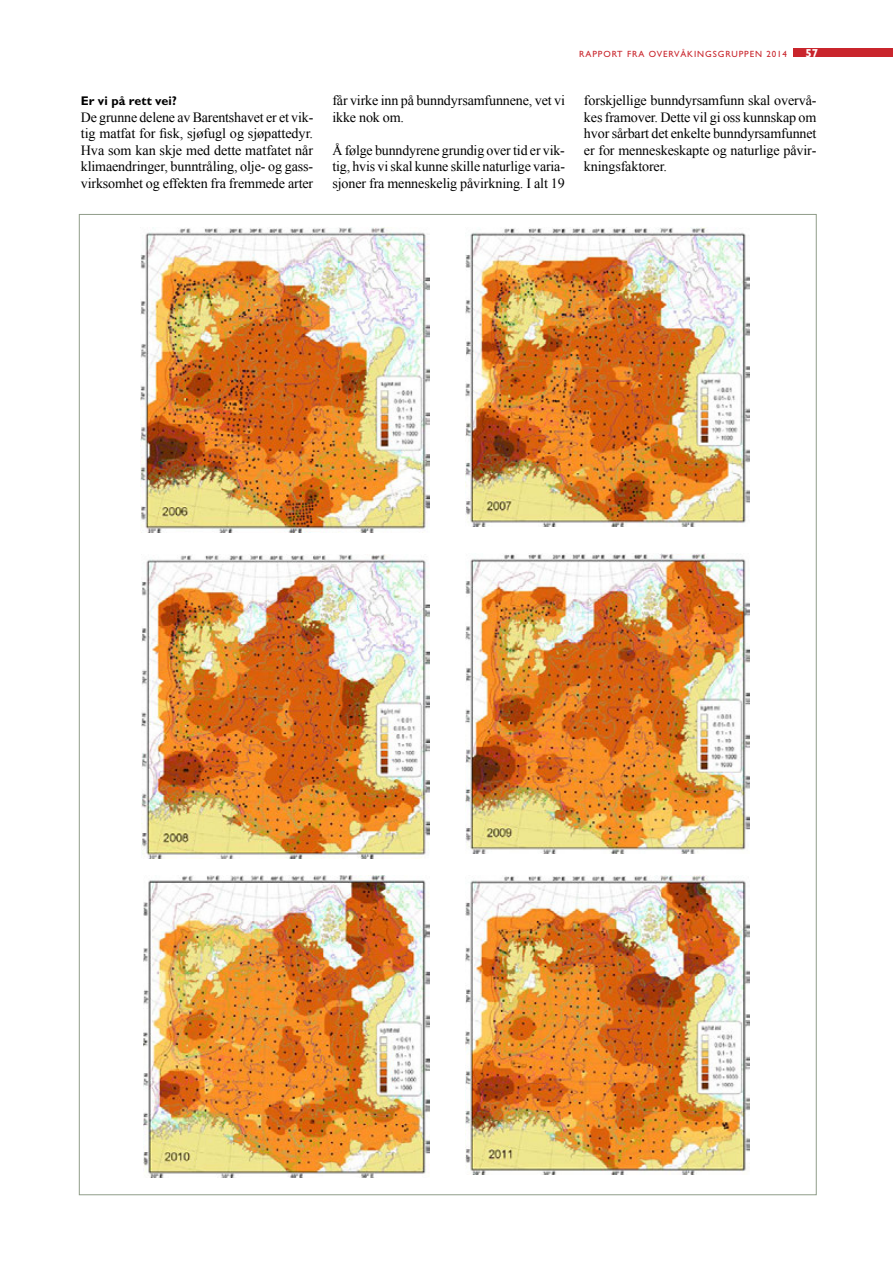
<style>
.page{position:relative;width:893px;height:1263px;background:#fff}
.page>*{position:absolute;margin:0;border:0;box-sizing:border-box;transform-origin:0 0}
.t1{font:14.1px/16.5px "Times New Roman";letter-spacing:-.01em;color:#000;text-align:justify}
.t2{font:700 12.6px "Gill Sans";letter-spacing:.01em;color:#000}
.t3{font:700 11.55px "Gill Sans";color:#fff}
.t4{font:9px "Gill Sans";letter-spacing:.1em;color:#c9252c}
</style>
<div class="page">
<div style="left:793px;top:48px;width:100px;height:9px;background:#c9252c"></div>
<img style="left:141px;top:227px;width:289px;height:305px">
<img style="left:466px;top:227px;width:283px;height:299px">
<img style="left:141px;top:554px;width:289px;height:304px">
<img style="left:466px;top:554px;width:283px;height:299px">
<img style="left:143px;top:876px;width:287px;height:301px">
<img style="left:466px;top:876px;width:283px;height:298px">
<p class="t2" style="left:81px;top:93px;width:98px">Er vi på rett vei?</p>
<p class="t1" style="left:81px;top:108px;width:234px">De grunne delene av Barentshavet er et vik&shy;tig matfat for fisk, sjøfugl og sjøpattedyr.<br>Hva som kan skje med dette matfatet når klimaendringer, bunntråling, olje- og gass&shy;virksomhet og effekten fra fremmede arter</p>
<p class="t1" style="left:332px;top:92px;width:234px">får virke inn på bunndyrsamfunnene, vet vi ikke nok om.</p>
<p class="t1" style="left:332px;top:141px;width:234px">Å følge bunndyrene grundig over tid er vik&shy;tig, hvis vi skal kunne skille naturlige varia&shy;sjoner fra menneskelig påvirkning. I alt 19</p>
<p class="t4" style="left:579px;top:49px;width:209px">RAPPORT FRA OVERVÅKINGSGRUPPEN 2014</p>
<p class="t3" style="left:805px;top:47px;width:14px">57</p>
<p class="t1" style="left:584px;top:92px;width:234px">forskjellige bunndyrsamfunn skal overvå&shy;kes framover. Dette vil gi oss kunnskap om hvor sårbart det enkelte bunndyrsamfunnet er for menneskeskapte og naturlige påvir&shy;kningsfaktorer.</p>
</div>
